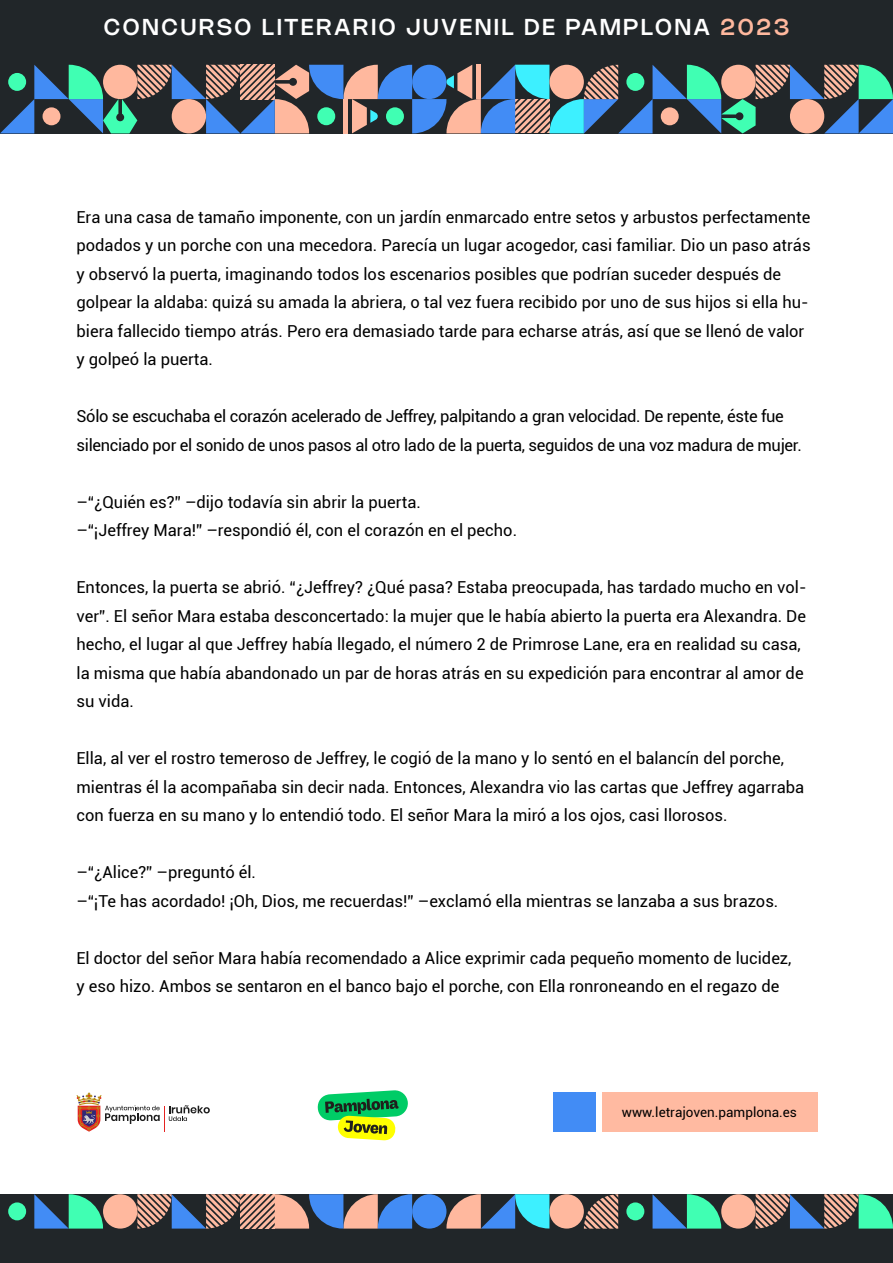
<style>
.page{position:relative;width:893px;height:1263px;background:#fff}
.page>*{position:absolute;margin:0;border:0;box-sizing:border-box;transform-origin:0 0}
.t1{font:500 22.5px "Nohemi";letter-spacing:.125em;color:#fff}
.t2{font:16.5px/28.5px "Roboto";color:#000}
.t3{font:16.5px/28.5px "Roboto";letter-spacing:-.02em;color:#000}
.t4{font:13.5px "Roboto";color:#000}
.s1{color:#ffb89e}
</style>
<div class="page">
<svg style="left:317px;top:1090px;width:91px;height:51px"></svg>
<div style="left:602px;top:1092px;width:216px;height:40px;background:#ffbaa1"></div>
<div style="left:553px;top:1092px;width:42px;height:40px;background:#428cf5"></div>
<div style="left:0;top:0;width:893px;height:133px;background:#212629"></div>
<svg style="left:0;top:65px;width:892px;height:68px"></svg>
<div style="left:790px;top:99px;width:34px;height:34px;background:#ffb89e;border-radius:50%"></div>
<div style="left:0;top:1194px;width:893px;height:69px;background:#212629"></div>
<svg style="left:34px;top:1194px;width:69px;height:34px"></svg>
<div style="left:8px;top:1202px;width:18px;height:18px;background:#40ffb3;border-radius:50%"></div>
<div style="left:103px;top:1194px;width:34px;height:34px;background:#ffb89e;border-radius:50%"></div>
<svg style="left:446px;top:1194px;width:103px;height:34px"></svg>
<div style="left:412px;top:1194px;width:34px;height:34px;background:#428cf5;border-radius:50%"></div>
<div style="left:549px;top:1194px;width:35px;height:34px;background:#ffb89e;border-radius:50%"></div>
<svg style="left:584px;top:1194px;width:34px;height:34px"></svg>
<svg style="left:137px;top:1194px;width:275px;height:34px"></svg>
<svg style="left:653px;top:1194px;width:68px;height:34px"></svg>
<div style="left:626px;top:1202px;width:18px;height:18px;background:#40ffb3;border-radius:50%"></div>
<div style="left:721px;top:1194px;width:35px;height:34px;background:#ffb89e;border-radius:50%"></div>
<svg style="left:756px;top:1194px;width:137px;height:34px"></svg>
<svg style="left:77px;top:1092px;width:133px;height:40px"></svg>
<h1 class="t1" style="left:104px;top:13px;width:687px">CONCURSO LITERARIO JUVENIL DE PAMPLONA <span class="s1">2023</span></h1>
<p class="t2" style="left:77px;top:202px;width:736px">Era una casa de tamaño imponente, con un jardín enmarcado entre setos y arbustos perfectamente podados y un porche con una mecedora. Parecía un lugar acogedor, casi familiar. Dio un paso atrás y observó la puerta, imaginando todos los escenarios posibles que podrían suceder después de golpear la aldaba: quizá su amada la abriera, o tal vez fuera recibido por uno de sus hijos si ella hu&shy;biera fallecido tiempo atrás. Pero era demasiado tarde para echarse atrás, así que se llenó de valor y golpeó la puerta.</p>
<p class="t3" style="left:77px;top:402px;width:727px">Sólo se escuchaba el corazón acelerado de Jeffrey, palpitando a gran velocidad. De repente, éste fue silenciado por el sonido de unos pasos al otro lado de la puerta, seguidos de una voz madura de mujer.</p>
<p class="t2" style="left:77px;top:487px;width:442px">–“¿Quién es?” –dijo todavía sin abrir la puerta.<br>–“¡Jeffrey Mara!” –respondió él, con el corazón en el pecho.</p>
<p class="t2" style="left:77px;top:573px;width:731px">Entonces, la puerta se abrió. “¿Jeffrey? ¿Qué pasa? Estaba preocupada, has tardado mucho en vol&shy;ver”. El señor Mara estaba desconcertado: la mujer que le había abierto la puerta era Alexandra. De hecho, el lugar al que Jeffrey había llegado, el número 2 de Primrose Lane, era en realidad su casa, la misma que había abandonado un par de horas atrás en su expedición para encontrar al amor de su vida.</p>
<p class="t2" style="left:77px;top:744px;width:729px">Ella, al ver el rostro temeroso de Jeffrey, le cogió de la mano y lo sentó en el balancín del porche, mientras él la acompañaba sin decir nada. Entonces, Alexandra vio las cartas que Jeffrey agarraba con fuerza en su mano y lo entendió todo. El señor Mara la miró a los ojos, casi llorosos.</p>
<p class="t2" style="left:77px;top:858px;width:703px">–“¿Alice?” –preguntó él.<br>–“¡Te has acordado! ¡Oh, Dios, me recuerdas!” –exclamó ella mientras se lanzaba a sus brazos.</p>
<p class="t2" style="left:77px;top:943px;width:716px">El doctor del señor Mara había recomendado a Alice exprimir cada pequeño momento de lucidez, y eso hizo. Ambos se sentaron en el banco bajo el porche, con Ella ronroneando en el regazo de</p>
<p class="t4" style="left:622px;top:1103px;width:177px">www.letrajoven.pamplona.es</p>
</div>
